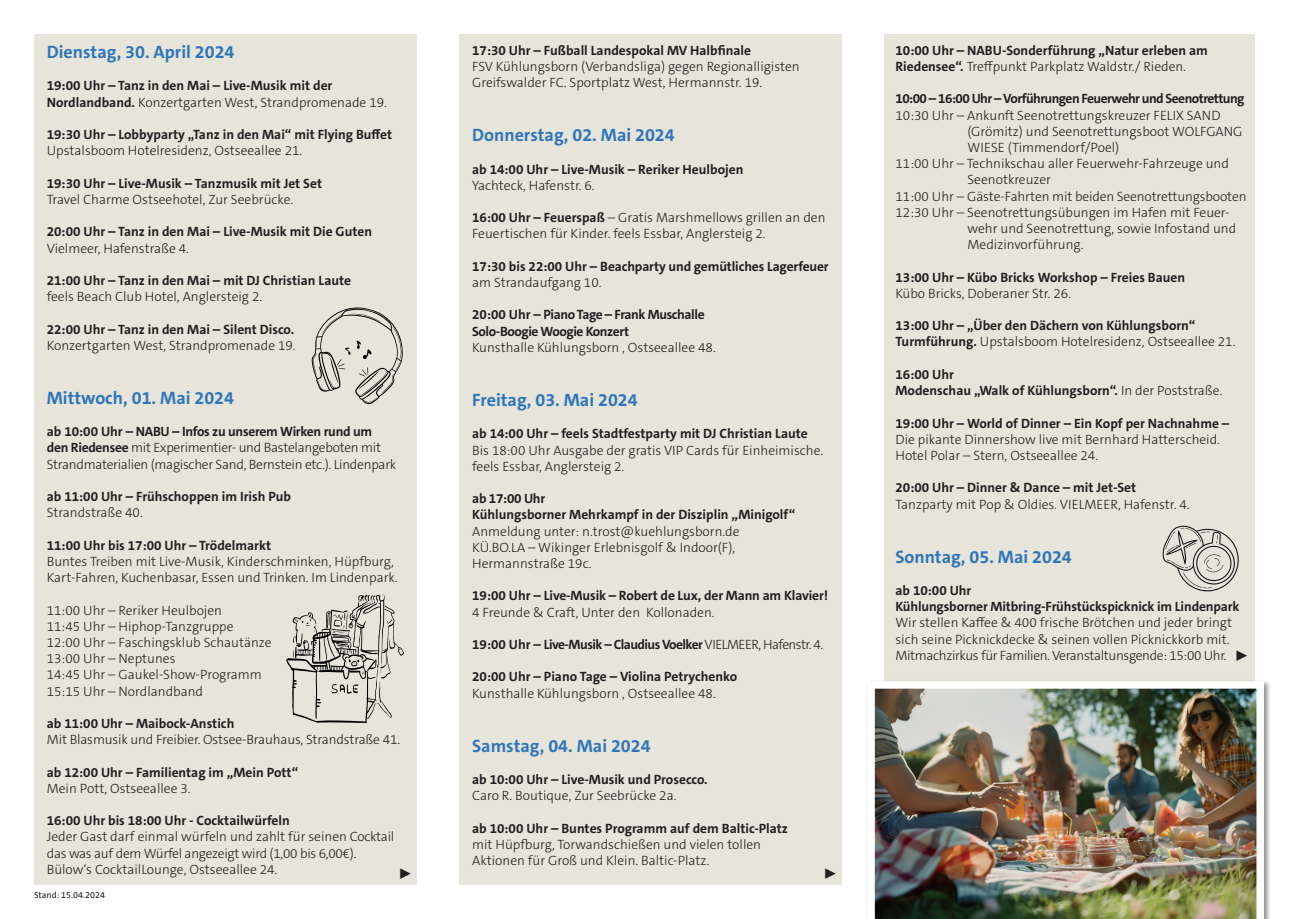
<style>
.page{position:relative;width:1289px;height:919px;background:#fff}
.page>*{position:absolute;margin:0;border:0;box-sizing:border-box;transform-origin:0 0}
.t1{font:700 18px "The Sans C5";color:#2e76bc}
.t2{font:300 15px "The Sans C5";color:#231f20}
.t3{font:300 13.5px/16.2px "The Sans C5";color:#231f20}
.t4{font:700 13.5px/16.2px "The Sans C5";color:#231f20}
.t5{font:300 13.5px/16.2px "The Sans C5";letter-spacing:-.02em;color:#231f20}
.t6{font:700 13.5px "The Sans C5";letter-spacing:-.04em;color:#231f20}
.t7{font:700 13.5px/16.2px "The Sans C5";letter-spacing:-.03em;color:#231f20}
.t8{font:9px "The Sans C5";color:#231f20}
.s1{font-weight:700}
.s2{font-weight:300}
</style>
<div class="page">
<div style="left:884px;top:34px;width:370px;height:850px;background:#e7e4d9"></div>
<div style="left:34px;top:34px;width:383px;height:850px;background:#e7e4d9"></div>
<div style="left:459px;top:34px;width:383px;height:850px;background:#e7e4d9"></div>
<div style="left:865px;top:679px;width:406px;height:239px;background:#231f20;opacity:.5"></div>
<img style="left:867px;top:681px;width:396px;height:237px">
<svg style="left:286px;top:594px;width:118px;height:129px"></svg>
<svg style="left:312px;top:307px;width:91px;height:97px"></svg>
<svg style="left:1162px;top:525px;width:77px;height:67px"></svg>
<p class="t4" style="left:472px;top:42px;width:280px">17:30 Uhr – Fußball Landespokal MV Halbfinale</p>
<p class="t3" style="left:472px;top:58px;width:329px">FSV Kühlungsborn (Verbandsliga) gegen Regionalligisten<br>Greifswalder FC. Sportplatz West, Hermannstr. 19.</p>
<h1 class="t1" style="left:472px;top:123px;width:204px">Donnerstag, 02. Mai 2024</h1>
<p class="t4" style="left:472px;top:161px;width:273px">ab 14:00 Uhr – Live-Musik – Reriker Heulbojen</p>
<p class="t3" style="left:472px;top:177px;width:124px">Yachteck, Hafenstr. 6.</p>
<p class="t3" style="left:472px;top:209px;width:355px"><span class="s1">16:00 Uhr – Feuerspaß</span> – Gratis Marshmellows grillen an den<br>Feuertischen für Kinder. feels Essbar, Anglersteig 2.</p>
<p class="t4" style="left:472px;top:258px;width:358px">17:30 bis 22:00 Uhr – Beachparty und gemütliches Lagerfeuer</p>
<p class="t3" style="left:472px;top:274px;width:131px">am Strandaufgang 10.</p>
<p class="t7" style="left:472px;top:307px;width:234px">20:00 Uhr – Piano Tage – Frank Muschalle<br>Solo-Boogie Woogie Konzert</p>
<p class="t3" style="left:472px;top:339px;width:245px">Kunsthalle Kühlungsborn , Ostseeallee 48.</p>
<h1 class="t1" style="left:472px;top:388px;width:167px">Freitag, 03. Mai 2024</h1>
<p class="t4" style="left:472px;top:425px;width:337px">ab 14:00 Uhr – feels Stadtfestparty mit DJ Christian Laute</p>
<p class="t3" style="left:472px;top:442px;width:353px">Bis 18:00 Uhr Ausgabe der gratis VIP Cards für Einheimische. feels Essbar, Anglersteig 2.</p>
<p class="t4" style="left:472px;top:490px;width:324px">ab 17:00 Uhr<br>Kühlungsborner Mehrkampf in der Disziplin „Minigolf“</p>
<p class="t3" style="left:472px;top:523px;width:269px">Anmeldung unter: n.trost@kuehlungsborn.de<br>KÜ.BO.LA – Wikinger Erlebnisgolf &amp; Indoor(F),<br>Hermannstraße 19c.</p>
<p class="t4" style="left:472px;top:587px;width:357px">19:00 Uhr – Live-Musik – Robert de Lux, der Mann am Klavier!</p>
<p class="t3" style="left:472px;top:604px;width:244px">4 Freunde &amp; Craft, Unter den Kollonaden.</p>
<p class="t6" style="left:472px;top:635px;width:352px">19:00 Uhr – Live-Musik – Claudius Voelker <span class="s2">VIELMEER, Hafenstr. 4.</span></p>
<p class="t4" style="left:472px;top:668px;width:266px">20:00 Uhr – Piano Tage – Violina Petrychenko</p>
<p class="t3" style="left:472px;top:685px;width:245px">Kunsthalle Kühlungsborn , Ostseeallee 48.</p>
<h1 class="t1" style="left:472px;top:734px;width:180px">Samstag, 04. Mai 2024</h1>
<p class="t4" style="left:472px;top:771px;width:237px">ab 10:00 Uhr – Live-Musik und Prosecco.</p>
<p class="t3" style="left:472px;top:787px;width:206px">Caro R. Boutique, Zur Seebrücke 2a.</p>
<p class="t4" style="left:472px;top:820px;width:317px">ab 10:00 Uhr – Buntes Programm auf dem Baltic-Platz</p>
<p class="t3" style="left:472px;top:836px;width:290px">mit Hüpfburg, Torwandschießen und vielen tollen<br>Aktionen für Groß und Klein. Baltic-Platz.</p>
<h1 class="t1" style="left:47px;top:40px;width:189px">Dienstag, 30. April 2024</h1>
<p class="t4" style="left:47px;top:78px;width:342px">19:00 Uhr – Tanz in den Mai – Live-Musik mit der<br>Nordlandband. <span class="s2">Konzertgarten West, Strandpromenade 19.</span></p>
<p class="t4" style="left:47px;top:126px;width:347px">19:30 Uhr – Lobbyparty „Tanz in den Mai“ mit Flying Buffet</p>
<p class="t3" style="left:47px;top:143px;width:257px">Upstalsboom Hotelresidenz, Ostseeallee 21.</p>
<p class="t4" style="left:47px;top:175px;width:277px">19:30 Uhr – Live-Musik – Tanzmusik mit Jet Set</p>
<p class="t3" style="left:47px;top:191px;width:248px">Travel Charme Ostseehotel, Zur Seebrücke.</p>
<p class="t4" style="left:47px;top:224px;width:327px">20:00 Uhr – Tanz in den Mai – Live-Musik mit Die Guten</p>
<p class="t3" style="left:47px;top:240px;width:144px">Vielmeer, Hafenstraße 4.</p>
<p class="t4" style="left:47px;top:272px;width:306px">21:00 Uhr – Tanz in den Mai – mit DJ Christian Laute</p>
<p class="t3" style="left:47px;top:288px;width:217px">feels Beach Club Hotel, Anglersteig 2.</p>
<p class="t4" style="left:47px;top:321px;width:249px">22:00 Uhr – Tanz in den Mai – Silent Disco.</p>
<p class="t3" style="left:47px;top:337px;width:250px">Konzertgarten West, Strandpromenade 19.</p>
<h1 class="t1" style="left:47px;top:386px;width:189px">Mittwoch, 01. Mai 2024</h1>
<p class="t5" style="left:47px;top:423px;width:351px"><span class="s1">ab 10:00 Uhr – NABU – Infos zu unserem Wirken rund um den Riedensee</span> mit Experimentier- und Bastelangeboten mit<br>Strandmaterialien (magischer Sand, Bernstein etc.). Lindenpark</p>
<p class="t4" style="left:47px;top:488px;width:246px">ab 11:00 Uhr – Frühschoppen im Irish Pub</p>
<p class="t3" style="left:47px;top:504px;width:98px">Strandstraße 40.</p>
<p class="t4" style="left:47px;top:537px;width:226px">11:00 Uhr bis 17:00 Uhr – Trödelmarkt</p>
<p class="t3" style="left:47px;top:553px;width:352px">Buntes Treiben mit Live-Musik, Kinderschminken, Hüpfburg,<br>Kart-Fahren, Kuchenbasar, Essen und Trinken. Im Lindenpark.</p>
<p class="t3" style="left:47px;top:602px;width:226px">11:00 Uhr – Reriker Heulbojen<br>11:45 Uhr – Hiphop-Tanzgruppe<br>12:00 Uhr – Faschingsklub Schautänze<br>13:00 Uhr – Neptunes<br>14:45 Uhr – Gaukel-Show-Programm<br>15:15 Uhr – Nordlandband</p>
<p class="t4" style="left:47px;top:715px;width:189px">ab 11:00 Uhr – Maibock-Anstich</p>
<p class="t3" style="left:47px;top:731px;width:355px">Mit Blasmusik und Freibier. Ostsee-Brauhaus, Strandstraße 41.</p>
<p class="t4" style="left:47px;top:764px;width:253px">ab 12:00 Uhr – Familientag im „Mein Pott“</p>
<p class="t3" style="left:47px;top:780px;width:145px">Mein Pott, Ostseeallee 3.</p>
<p class="t4" style="left:47px;top:812px;width:244px">16:00 Uhr bis 18:00 Uhr - Cocktailwürfeln</p>
<p class="t3" style="left:47px;top:828px;width:349px">Jeder Gast darf einmal würfeln und zahlt für seinen Cocktail das was auf dem Würfel angezeigt wird (1,00 bis 6,00€).<br>Bülow‘s CocktailLounge, Ostseeallee 24.</p>
<p class="t2" style="left:397px;top:863px;width:16px">▶</p>
<p class="t2" style="left:822px;top:863px;width:16px">▶</p>
<p class="t8" style="left:34px;top:889px;width:72px">Stand: 15.04.2024</p>
<p class="t4" style="left:895px;top:42px;width:314px">10:00 Uhr – NABU-Sonderführung „Natur erleben am<br>Riedensee“. <span class="s2">Treffpunkt Parkplatz Waldstr./ Rieden.</span></p>
<p class="t6" style="left:895px;top:90px;width:350px">10:00 – 16:00 Uhr – Vorführungen Feuerwehr und Seenotrettung</p>
<p class="t3" style="left:895px;top:107px;width:327px">10:30 Uhr – Ankunft Seenotrettungskreuzer FELIX SAND</p>
<p class="t3" style="left:967px;top:123px;width:276px">(Grömitz) und Seenotrettungsboot WOLFGANG</p>
<p class="t3" style="left:967px;top:139px;width:153px">WIESE (Timmendorf/Poel)</p>
<p class="t3" style="left:895px;top:155px;width:335px">11:00 Uhr – Technikschau aller Feuerwehr-Fahrzeuge und</p>
<p class="t3" style="left:967px;top:172px;width:85px">Seenotkreuzer</p>
<p class="t3" style="left:895px;top:188px;width:352px">11:00 Uhr – Gäste-Fahrten mit beiden Seenotrettungsbooten</p>
<p class="t3" style="left:895px;top:204px;width:335px">12:30 Uhr – Seenotrettungsübungen im Hafen mit Feuer-</p>
<p class="t3" style="left:967px;top:220px;width:270px">wehr und Seenotrettung, sowie Infostand und</p>
<p class="t3" style="left:967px;top:236px;width:118px">Medizinvorführung.</p>
<p class="t4" style="left:895px;top:269px;width:291px">13:00 Uhr – Kübo Bricks Workshop – Freies Bauen</p>
<p class="t3" style="left:895px;top:285px;width:177px">Kübo Bricks, Doberaner Str. 26.</p>
<p class="t4" style="left:895px;top:317px;width:341px">13:00 Uhr – „Über den Dächern von Kühlungsborn“<br>Turmführung. <span class="s2">Upstalsboom Hotelresidenz, Ostseeallee 21.</span></p>
<p class="t4" style="left:895px;top:366px;width:328px">16:00 Uhr<br>Modenschau „Walk of Kühlungsborn“. <span class="s2">In der Poststraße.</span></p>
<p class="t4" style="left:895px;top:415px;width:335px">19:00 Uhr – World of Dinner – Ein Kopf per Nachnahme –</p>
<p class="t3" style="left:895px;top:431px;width:326px">Die pikante Dinnershow live mit Bernhard Hatterscheid.<br>Hotel Polar – Stern, Ostseeallee 24.</p>
<p class="t4" style="left:895px;top:479px;width:242px">20:00 Uhr – Dinner &amp; Dance – mit Jet-Set</p>
<p class="t3" style="left:895px;top:496px;width:296px">Tanzparty mit Pop &amp; Oldies. VIELMEER, Hafenstr. 4.</p>
<h1 class="t1" style="left:895px;top:545px;width:178px">Sonntag, 05. Mai 2024</h1>
<p class="t4" style="left:895px;top:582px;width:345px">ab 10:00 Uhr<br>Kühlungsborner Mitbring-Frühstückspicknick im Lindenpark</p>
<p class="t3" style="left:895px;top:614px;width:338px">Wir stellen Kaffee &amp; 400 frische Brötchen und jeder bringt sich seine Picknickdecke &amp; seinen vollen Picknickkorb mit.<br>Mitmachzirkus für Familien. Veranstaltunsgende: 15:00 Uhr.</p>
<p class="t2" style="left:1233px;top:645px;width:16px">▶</p>
</div>
